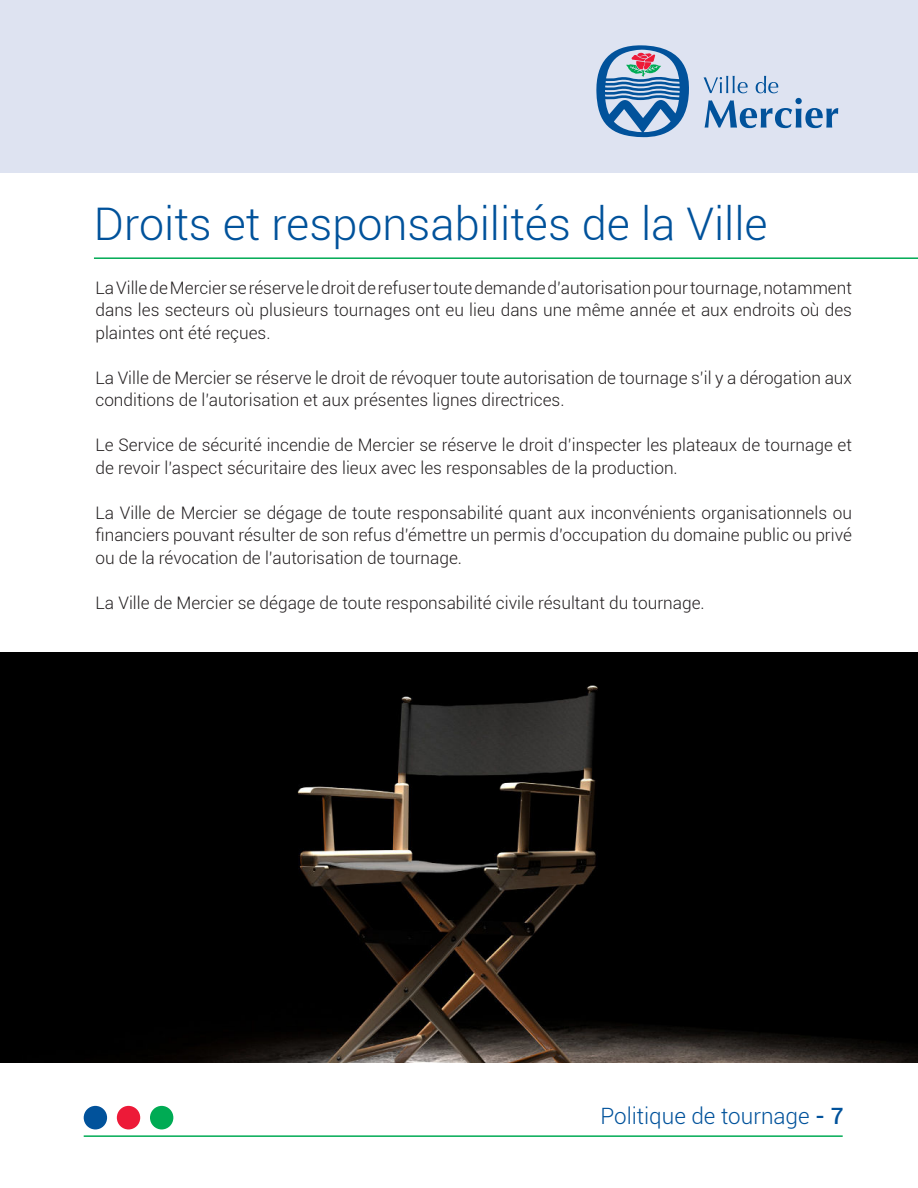
<style>
.page{position:relative;width:918px;height:1188px;background:#fff}
.page>*{position:absolute;margin:0;border:0;box-sizing:border-box;transform-origin:0 0}
.t1{font:300 45px "Roboto";color:#01529b}
.t2{font:300 22.5px "Roboto";color:#01529b}
.t3{font:300 17.25px/22.5px "Roboto";color:#231f20;text-align:justify}
.s1{font-weight:500}
</style>
<div class="page">
<hr style="left:94px;top:257px;width:824px;height:2px;background:#00ab54">
<hr style="left:84px;top:1135px;width:759px;height:2px;background:#00ab54">
<div style="left:84px;top:1106px;width:23px;height:23px;background:#01529b;border-radius:50%"></div>
<div style="left:117px;top:1106px;width:23px;height:23px;background:#ed1a38;border-radius:50%"></div>
<div style="left:150px;top:1106px;width:23px;height:23px;background:#00ab54;border-radius:50%"></div>
<div style="left:0;top:0;width:918px;height:173px;background:#dee3f1"></div>
<svg style="left:596px;top:45px;width:93px;height:92px"></svg>
<svg style="left:704px;top:76px;width:134px;height:52px"></svg>
<img style="left:0;top:653px;width:918px;height:410px">
<h1 class="t1" style="left:94px;top:205px;width:675px">Droits et responsabilités de la Ville</h1>
<p class="t3" style="left:95px;top:276px;width:758px">La Ville de Mercier se réserve le droit de refuser toute demande d’autorisation pour tournage, notamment dans les secteurs où plusieurs tournages ont eu lieu dans une même année et aux endroits où des plaintes ont été reçues.</p>
<p class="t3" style="left:95px;top:366px;width:758px">La Ville de Mercier se réserve le droit de révoquer toute autorisation de tournage s’il y a dérogation aux conditions de l’autorisation et aux présentes lignes directrices.</p>
<p class="t3" style="left:95px;top:433px;width:758px">Le Service de sécurité incendie de Mercier se réserve le droit d’inspecter les plateaux de tournage et de revoir l’aspect sécuritaire des lieux avec les responsables de la production.</p>
<p class="t3" style="left:95px;top:501px;width:758px">La Ville de Mercier se dégage de toute responsabilité quant aux inconvénients organisationnels ou financiers pouvant résulter de son refus d’émettre un permis d’occupation du domaine public ou privé ou de la révocation de l’autorisation de tournage.</p>
<p class="t3" style="left:95px;top:593px;width:611px">La Ville de Mercier se dégage de toute responsabilité civile résultant du tournage.</p>
<h2 class="t2" style="left:600px;top:1106px;width:245px">Politique de tournage <span class="s1">- 7</span></h2>
</div>
